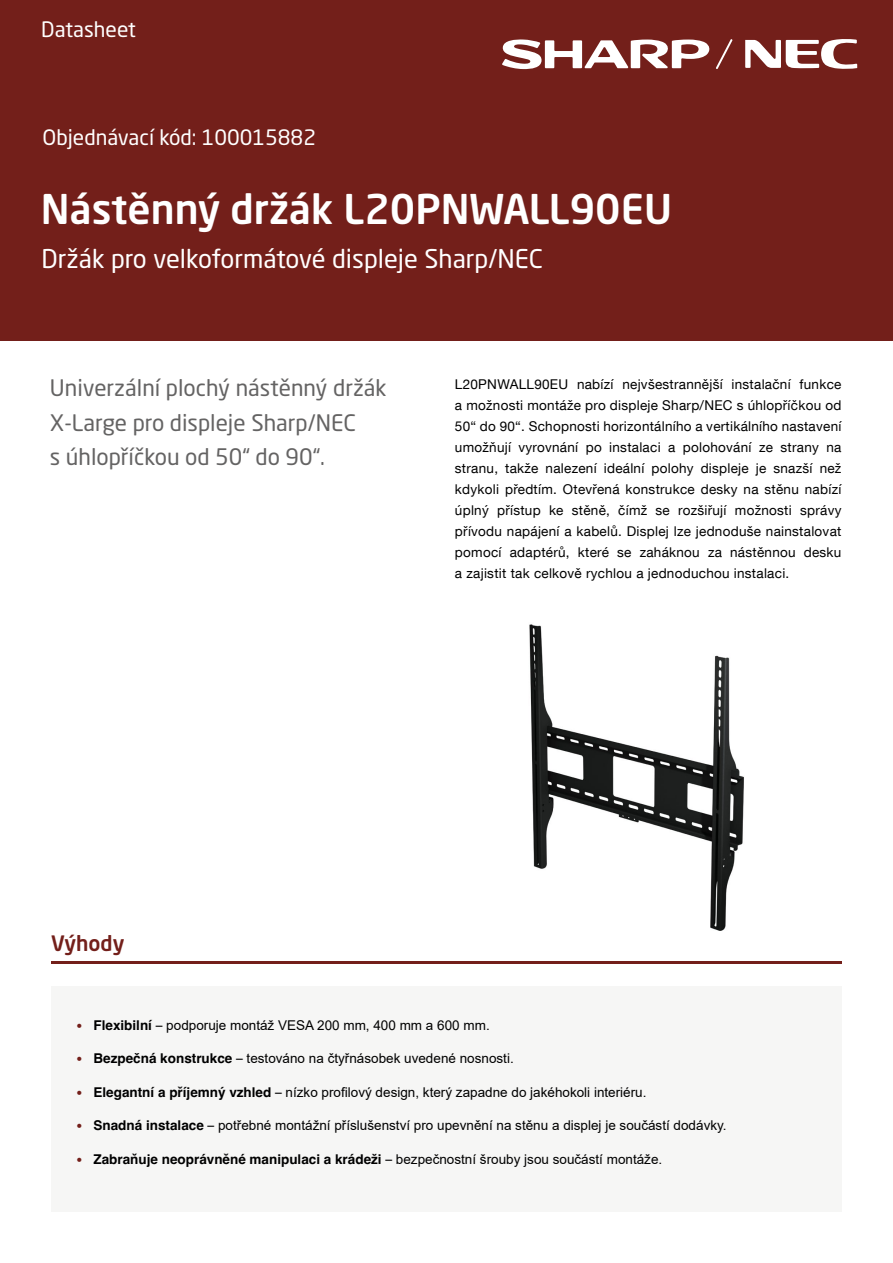
<style>
.page{position:relative;width:893px;height:1263px;background:#fff}
.page>*{position:absolute;margin:0;border:0;box-sizing:border-box;transform-origin:0 0}
.t1{font:500 40.5px "Neo Sans Pro";color:#fff}
.t2{font:25.5px "Neo Sans Pro";color:#fff}
.t3{font:22.5px/34.5px "Neo Sans Pro";color:#646363}
.t4{font:21px "Neo Sans Pro";color:#fff}
.t5{font:500 21px "Neo Sans Pro";color:#731f1a}
.t6{font:13.5px/21px "Helvetica Neue LT Com";letter-spacing:.02em;color:#000;text-align:justify}
.t7{font:13.5px "Arial";color:#000}
.t8{font:700 13.5px "Helvetica";color:#000}
.s1{font-family:"Helvetica Neue LT Std";font-weight:100;font-stretch:condensed;font-size:11.7px;color:#731f1a}
.s2{font-family:"Helvetica";font-weight:700}
.s3{font-family:"Helvetica Neue LT Std"}
.s4{font-family:"Helvetica Neue LT Std";font-weight:400}
.s5{font-family:"Arial";font-weight:400}
</style>
<div class="page">
<img style="left:529px;top:624px;width:215px;height:307px">
<div style="left:0;top:0;width:893px;height:340px;background:#731f1a"></div>
<div style="left:51px;top:986px;width:791px;height:226px;background:#f6f6f5"></div>
<hr style="left:51px;top:961px;width:791px;height:3px;background:#731f1a">
<svg style="left:745px;top:39px;width:112px;height:30px"></svg>
<svg style="left:502px;top:39px;width:231px;height:30px"></svg>
<h3 class="t4" style="left:41px;top:17px;width:96px">Datasheet</h3>
<h3 class="t4" style="left:43px;top:124px;width:275px">Objednávací kód: 100015882</h3>
<h1 class="t1" style="left:41px;top:184px;width:633px">Nástěnný držák L20PNWALL90EU</h1>
<h2 class="t2" style="left:41px;top:243px;width:503px">Držák pro velkoformátové displeje Sharp/NEC</h2>
<h3 class="t3" style="left:50px;top:370px;width:338px">Univerzální plochý nástěnný držák<br>X-Large pro displeje Sharp/NEC<br>s úhlopříčkou od 50“ do 90“.</h3>
<p class="t6" style="left:455px;top:373px;width:388px">L20PNWALL90EU nabízí nejvšestrannější instalační funkce a možnosti montáže pro displeje Sharp/NEC s úhlopříčkou od 50“ do 90“. Schopnosti horizontálního a vertikálního nastavení umožňují vyrovnání po instalaci a polohování ze strany na stranu, takže nalezení ideální polohy displeje je snazší než kdykoli předtím. Otevřená konstrukce desky na stěnu nabízí úplný přístup ke stěně, čímž se rozšiřují možnosti správy přívodu napájení a kabelů. Displej lze jednoduše nainstalovat pomocí adaptérů, které se zaháknou za nástěnnou desku a zajistit tak celkově rychlou a jednoduchou instalaci.</p>
<h3 class="t5" style="left:51px;top:930px;width:75px">Výhody</h3>
<p class="t7" style="left:77px;top:1016px;width:415px"><span class="s1">•</span> <span class="s2">Flexibilní</span> <span class="s3">–</span> podporuje montáž VESA 200 mm, 400 mm a 600 mm.</p>
<p class="t7" style="left:77px;top:1049px;width:439px"><span class="s1">•</span> <span class="s2">Bezpečná konstrukce</span> <span class="s3">–</span> testováno na čtyřnásobek uvedené nosnosti.</p>
<p class="t7" style="left:77px;top:1083px;width:571px"><span class="s1">•</span> <span class="s2">Elegantní a příjemný vzhled</span> <span class="s3">–</span> nízko profilový design, který zapadne do jakéhokoli interiéru.</p>
<p class="t7" style="left:77px;top:1116px;width:652px"><span class="s1">•</span> <span class="s2">Snadná instalace</span> <span class="s3">–</span> potřebné montážní příslušenství pro upevnění na stěnu a displej je součástí dodávky.</p>
<p class="t8" style="left:77px;top:1151px;width:587px"><span class="s1">•</span> Zabraňuje neoprávněné manipulaci a krádeži <span class="s4">–</span> <span class="s5">bezpečnostní šrouby jsou součástí montáže.</span></p>
</div>
